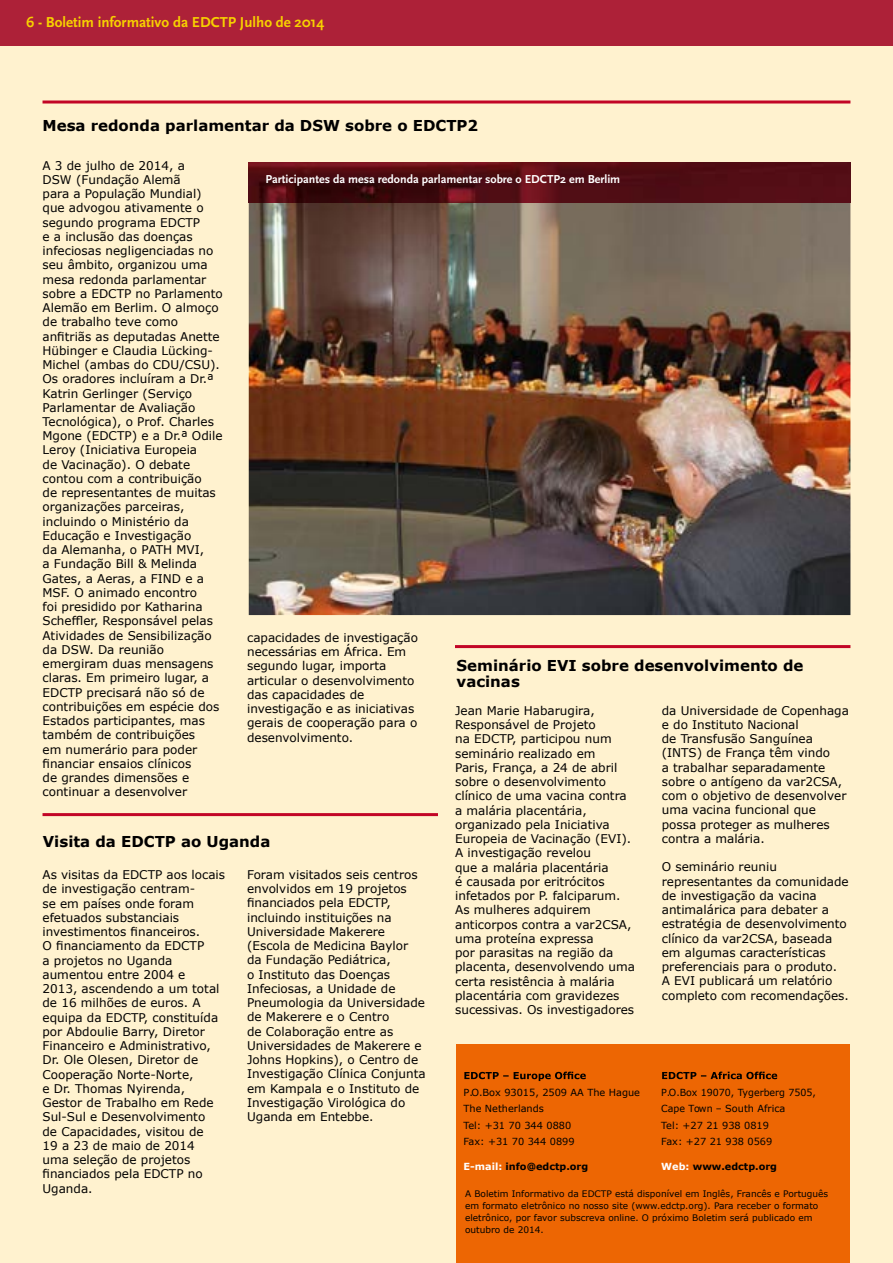
<style>
.page{position:relative;width:893px;height:1263px;background:#fff}
.page>*{position:absolute;margin:0;border:0;box-sizing:border-box;transform-origin:0 0}
.t1{font:700 15px/16.5px "Verdana";color:#000}
.t2{font:700 15px "Scala Sans";color:#f7d100}
.t3{font:12px/14.2px "Verdana";color:#000}
.t4{font:700 12px "Scala Sans";color:#fff}
.t5{font:9.75px/16.5px "Verdana";color:#000}
.t6{font:700 9.75px "Verdana";color:#000}
.t7{font:9px/12px "Verdana";color:#000}
.s1{color:#fff}
</style>
<div class="page">
<div style="left:0;top:45px;width:893px;height:1218px;background:#fff2cf"></div>
<div style="left:0;top:0;width:893px;height:45px;background:#ad2138"></div>
<div style="left:456px;top:1045px;width:394px;height:218px;background:#ed6603"></div>
<svg style="left:464px;top:1071px;width:122px;height:10px"></svg>
<svg style="left:662px;top:1071px;width:115px;height:8px"></svg>
<hr style="left:43px;top:813px;width:395px;height:3px;background:#c20526">
<hr style="left:43px;top:101px;width:807px;height:3px;background:#c20526">
<hr style="left:455px;top:645px;width:395px;height:3px;background:#c20526">
<img style="left:249px;top:202px;width:601px;height:413px">
<img style="left:249px;top:163px;width:601px;height:39px">
<p class="t2" style="left:26px;top:15px;width:300px">6 - Boletim informativo da EDCTP Julho de 2014</p>
<p class="t1" style="left:43px;top:117px;width:437px">Mesa redonda parlamentar da DSW sobre o EDCTP2</p>
<p class="t3" style="left:43px;top:158px;width:182px">A 3 de julho de 2014, a<br>DSW (Fundação Alemã<br>para a População Mundial) que advogou ativamente o segundo programa EDCTP<br>e a inclusão das doenças infeciosas negligenciadas no seu âmbito, organizou uma mesa redonda parlamentar sobre a EDCTP no Parlamento<br>Alemão em Berlim. O almoço de trabalho teve como anfitriãs as deputadas Anette<br>Hübinger e Claudia Lücking-<br>Michel (ambas do CDU/CSU).<br>Os oradores incluíram a Dr.ª<br>Katrin Gerlinger (Serviço<br>Parlamentar de Avaliação<br>Tecnológica), o Prof. Charles<br>Mgone (EDCTP) e a Dr.ª Odile<br>Leroy (Iniciativa Europeia<br>de Vacinação). O debate contou com a contribuição<br>de representantes de muitas organizações parceiras, incluindo o Ministério da<br>Educação e Investigação<br>da Alemanha, o PATH MVI,<br>a Fundação Bill &amp; Melinda<br>Gates, a Aeras, a FIND e a<br>MSF. O animado encontro<br>foi presidido por Katharina<br>Scheffler, Responsável pelas<br>Atividades de Sensibilização da DSW. Da reunião emergiram duas mensagens claras. Em primeiro lugar, a<br>EDCTP precisará não só de contribuições em espécie dos<br>Estados participantes, mas também de contribuições<br>em numerário para poder financiar ensaios clínicos<br>de grandes dimensões e continuar a desenvolver</p>
<p class="t4" style="left:265px;top:173px;width:356px">Participantes da mesa redonda parlamentar sobre o EDCTP2 em Berlim</p>
<p class="t3" style="left:247px;top:630px;width:172px">capacidades de investigação necessárias em África. Em segundo lugar, importa articular o desenvolvimento das capacidades de investigação e as iniciativas gerais de cooperação para o desenvolvimento.</p>
<p class="t1" style="left:457px;top:657px;width:348px">Seminário EVI sobre desenvolvimento de vacinas</p>
<p class="t3" style="left:455px;top:703px;width:181px">Jean Marie Habarugira,<br>Responsável de Projeto<br>na EDCTP, participou num seminário realizado em<br>Paris, França, a 24 de abril sobre o desenvolvimento clínico de uma vacina contra a malária placentária, organizado pela Iniciativa<br>Europeia de Vacinação (EVI).<br>A investigação revelou<br>que a malária placentária<br>é causada por eritrócitos infetados por P. falciparum.<br>As mulheres adquirem anticorpos contra a var2CSA, uma proteína expressa<br>por parasitas na região da placenta, desenvolvendo uma certa resistência à malária placentária com gravidezes sucessivas. Os investigadores</p>
<p class="t3" style="left:662px;top:703px;width:189px">da Universidade de Copenhaga e do Instituto Nacional<br>de Transfusão Sanguínea (INTS) de França têm vindo<br>a trabalhar separadamente sobre o antígeno da var2CSA, com o objetivo de desenvolver uma vacina funcional que possa proteger as mulheres contra a malária.</p>
<p class="t1" style="left:43px;top:833px;width:229px">Visita da EDCTP ao Uganda</p>
<p class="t3" style="left:662px;top:860px;width:189px">O seminário reuniu representantes da comunidade de investigação da vacina antimalárica para debater a estratégia de desenvolvimento clínico da var2CSA, baseada em algumas características preferenciais para o produto.<br>A EVI publicará um relatório completo com recomendações.</p>
<p class="t3" style="left:43px;top:867px;width:184px">As visitas da EDCTP aos locais de investigação centram-<br>se em países onde foram efetuados substanciais investimentos financeiros.<br>O financiamento da EDCTP<br>a projetos no Uganda aumentou entre 2004 e<br>2013, ascendendo a um total de 16 milhões de euros. A equipa da EDCTP, constituída por Abdoulie Barry, Diretor<br>Financeiro e Administrativo,<br>Dr. Ole Olesen, Diretor de<br>Cooperação Norte-Norte,<br>e Dr. Thomas Nyirenda,<br>Gestor de Trabalho em Rede<br>Sul-Sul e Desenvolvimento<br>de Capacidades, visitou de<br>19 a 23 de maio de 2014<br>uma seleção de projetos financiados pela EDCTP no<br>Uganda.</p>
<p class="t3" style="left:247px;top:867px;width:180px">Foram visitados seis centros envolvidos em 19 projetos financiados pela EDCTP, incluindo instituições na<br>Universidade Makerere (Escola de Medicina Baylor da Fundação Pediátrica,<br>o Instituto das Doenças<br>Infeciosas, a Unidade de<br>Pneumologia da Universidade de Makerere e o Centro<br>de Colaboração entre as<br>Universidades de Makerere e<br>Johns Hopkins), o Centro de<br>Investigação Clínica Conjunta em Kampala e o Instituto de<br>Investigação Virológica do<br>Uganda em Entebbe.</p>
<p class="t5" style="left:463px;top:1084px;width:178px">P.O.Box 93015, 2509 AA The Hague<br>The Netherlands<br>Tel: +31 70 344 0880<br>Fax: +31 70 344 0899</p>
<p class="t6" style="left:463px;top:1159px;width:126px"><span class="s1">E-mail:</span> info@edctp.org</p>
<p class="t5" style="left:661px;top:1084px;width:156px">P.O.Box 19070, Tygerberg 7505,<br>Cape Town – South Africa<br>Tel: +27 21 938 0819<br>Fax: +27 21 938 0569</p>
<p class="t6" style="left:661px;top:1159px;width:117px"><span class="s1">Web:</span> www.edctp.org</p>
<p class="t7" style="left:465px;top:1188px;width:365px">A Boletim Informativo da EDCTP está disponível em Inglês, Francês e Português em formato eletrônico no nosso site (www.edctp.org). Para receber o formato eletrônico, por favor subscreva online. O próximo Boletim será publicado em outubro de 2014.</p>
</div>
